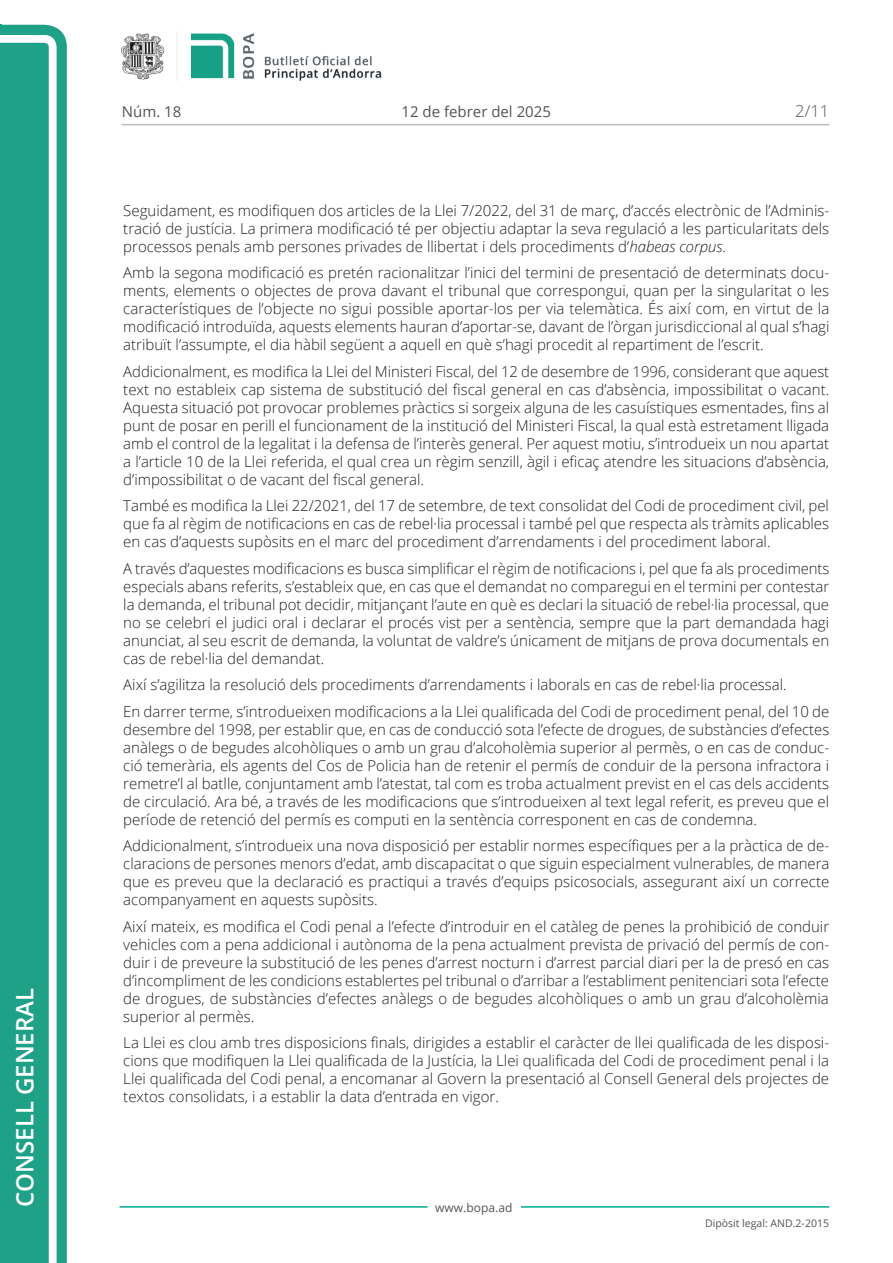
<style>
.page{position:relative;width:893px;height:1263px;background:#fff}
.page>*{position:absolute;margin:0;border:0;box-sizing:border-box;transform-origin:0 0}
.t1{font:600 24px "Open Sans";color:#fff}
.t2{font:300 16.5px "Open Sans";color:#545454}
.Body_text{font:300 15px/18px "Open Sans";color:#231f20;text-align:justify}
.t3{font:15px "Open Sans";color:#545454}
.t4{font:12px "Open Sans";color:#545454}
.t5{font:10.5px "Open Sans";color:#545454}
.s1{font-style:italic}
</style>
<div class="page">
<svg style="left:0;top:25px;width:67px;height:1238px;fill:#1ea187"></svg>
<div style="left:0;top:43px;width:49px;height:1220px;background:#1ea187"></div>
<img style="left:122px;top:32px;width:260px;height:49px">
<hr style="left:119px;top:1206px;width:309px;height:2px;background:#00ae91">
<hr style="left:521px;top:1206px;width:308px;height:2px;background:#00ae91">
<hr style="left:122px;top:124px;width:707px;height:1px;background:#bcbdc0">
<h1 class="t1" style="left:8px;top:1207px;width:220px;rotate:-90deg">Consell General</h1>
<p class="t3" style="left:122px;top:102px;width:61px">Núm. 18</p>
<p class="t3" style="left:402px;top:102px;width:151px">12 de febrer del 2025</p>
<p class="t2" style="left:795px;top:100px;width:35px">2/11</p>
<p class="Body_text" style="left:123px;top:201px;width:707px">Seguidament, es modifiquen dos articles de la Llei 7/2022, del 31 de març, d’accés electrònic de l’Adminis&shy;tració de justícia. La primera modificació té per objectiu adaptar la seva regulació a les particularitats dels processos penals amb persones privades de llibertat i dels procediments d’<span class="s1">habeas corpus</span>.</p>
<p class="Body_text" style="left:123px;top:263px;width:708px">Amb la segona modificació es pretén racionalitzar l’inici del termini de presentació de determinats docu&shy;ments, elements o objectes de prova davant el tribunal que correspongui, quan per la singularitat o les característiques de l’objecte no sigui possible aportar-los per via telemàtica. És així com, en virtut de la modificació introduïda, aquests elements hauran d’aportar-se, davant de l’òrgan jurisdiccional al qual s’hagi atribuït l’assumpte, el dia hàbil següent a aquell en què s’hagi procedit al repartiment de l’escrit.</p>
<p class="Body_text" style="left:123px;top:362px;width:707px">Addicionalment, es modifica la Llei del Ministeri Fiscal, del 12 de desembre de 1996, considerant que aquest text no estableix cap sistema de substitució del fiscal general en cas d’absència, impossibilitat o vacant.<br>Aquesta situació pot provocar problemes pràctics si sorgeix alguna de les casuístiques esmentades, fins al punt de posar en perill el funcionament de la institució del Ministeri Fiscal, la qual està estretament lligada amb el control de la legalitat i la defensa de l’interès general. Per aquest motiu, s’introdueix un nou apartat a l’article 10 de la Llei referida, el qual crea un règim senzill, àgil i eficaç atendre les situacions d’absència, d’impossibilitat o de vacant del fiscal general.</p>
<p class="Body_text" style="left:123px;top:496px;width:707px">També es modifica la Llei 22/2021, del 17 de setembre, de text consolidat del Codi de procediment civil, pel que fa al règim de notificacions en cas de rebel·lia processal i també pel que respecta als tràmits aplicables en cas d’aquests supòsits en el marc del procediment d’arrendaments i del procediment laboral.</p>
<p class="Body_text" style="left:123px;top:559px;width:708px">A través d’aquestes modificacions es busca simplificar el règim de notificacions i, pel que fa als procediments especials abans referits, s’estableix que, en cas que el demandat no comparegui en el termini per contestar la demanda, el tribunal pot decidir, mitjançant l’aute en què es declari la situació de rebel·lia processal, que no se celebri el judici oral i declarar el procés vist per a sentència, sempre que la part demandada hagi anunciat, al seu escrit de demanda, la voluntat de valdre’s únicament de mitjans de prova documentals en cas de rebel·lia del demandat.</p>
<p class="Body_text" style="left:123px;top:675px;width:665px">Així s’agilitza la resolució dels procediments d’arrendaments i laborals en cas de rebel·lia processal.</p>
<p class="Body_text" style="left:123px;top:702px;width:708px">En darrer terme, s’introdueixen modificacions a la Llei qualificada del Codi de procediment penal, del 10 de desembre del 1998, per establir que, en cas de conducció sota l’efecte de drogues, de substàncies d’efectes anàlegs o de begudes alcohòliques o amb un grau d’alcoholèmia superior al permès, o en cas de conduc&shy;ció temerària, els agents del Cos de Policia han de retenir el permís de conduir de la persona infractora i remetre’l al batlle, conjuntament amb l’atestat, tal com es troba actualment previst en el cas dels accidents de circulació. Ara bé, a través de les modificacions que s’introdueixen al text legal referit, es preveu que el període de retenció del permís es computi en la sentència corresponent en cas de condemna.</p>
<p class="Body_text" style="left:123px;top:836px;width:708px">Addicionalment, s’introdueix una nova disposició per establir normes específiques per a la pràctica de de&shy;claracions de persones menors d’edat, amb discapacitat o que siguin especialment vulnerables, de manera que es preveu que la declaració es practiqui a través d’equips psicosocials, assegurant així un correcte acompanyament en aquests supòsits.</p>
<p class="Body_text" style="left:123px;top:917px;width:707px">Així mateix, es modifica el Codi penal a l’efecte d’introduir en el catàleg de penes la prohibició de conduir vehicles com a pena addicional i autònoma de la pena actualment prevista de privació del permís de con&shy;duir i de preveure la substitució de les penes d’arrest nocturn i d’arrest parcial diari per la de presó en cas d’incompliment de les condicions establertes pel tribunal o d’arribar a l’establiment penitenciari sota l’efecte de drogues, de substàncies d’efectes anàlegs o de begudes alcohòliques o amb un grau d’alcoholèmia superior al permès.</p>
<p class="Body_text" style="left:123px;top:1033px;width:707px">La Llei es clou amb tres disposicions finals, dirigides a establir el caràcter de llei qualificada de les disposi&shy;cions que modifiquen la Llei qualificada de la Justícia, la Llei qualificada del Codi de procediment penal i la Llei qualificada del Codi penal, a encomanar al Govern la presentació al Consell General dels projectes de textos consolidats, i a establir la data d’entrada en vigor.</p>
<p class="t4" style="left:435px;top:1199px;width:79px">www.bopa.ad</p>
<p class="t5" style="left:705px;top:1216px;width:125px">Dipòsit legal: AND.2-2015</p>
</div>
